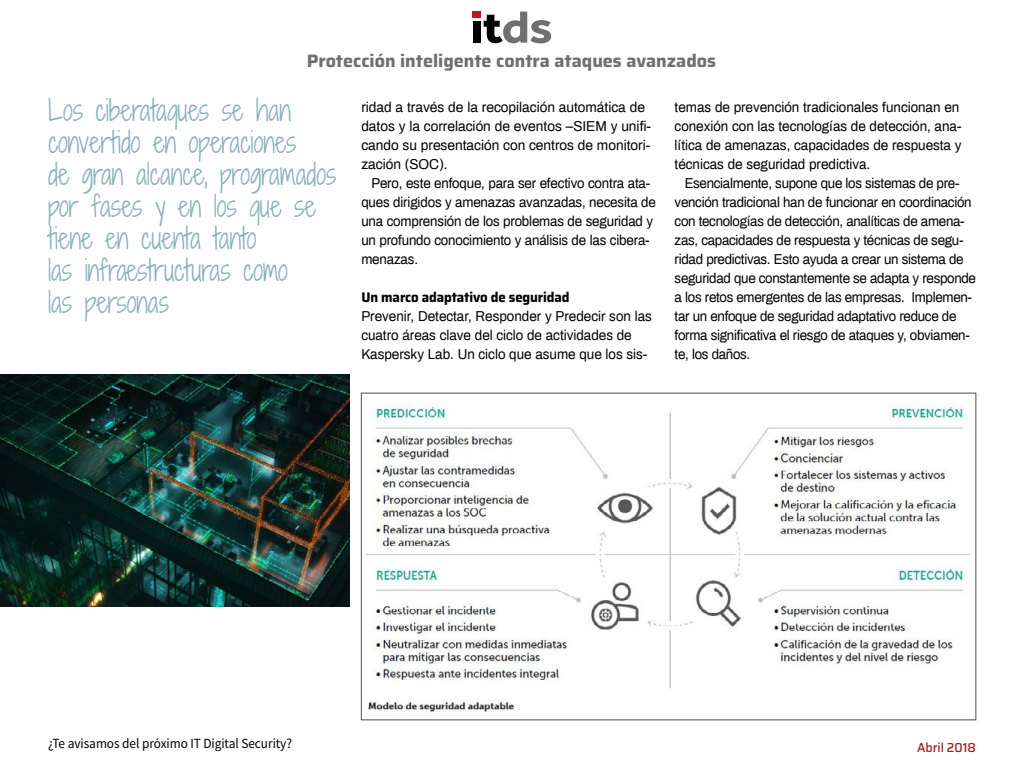
<style>
.page{position:relative;width:1024px;height:768px;background:#fff}
.page>*{position:absolute;margin:0;border:0;box-sizing:border-box;transform-origin:0 0}
.t1{font:28px/32px "Shadows Into Light Two";color:#87b1b6;scale:.9 1}
.t2{font:700 18px "Saira";color:#706f6f}
.t3{font:14px/19px "Archivo";letter-spacing:-.01em;color:#000;scale:.95 1}
.t4{font:14px/19px "Archivo";letter-spacing:-.01em;color:#000;scale:.96 1}
.t5{font:14px/19px "Archivo";letter-spacing:-.01em;color:#000}
.t6{font:14px "Source Sans Pro";letter-spacing:-.005em;color:#000;scale:.95 1}
.t7{font:700 14px "Saira";letter-spacing:-.01em;color:#000;scale:.95 1}
.t8{font:500 13px "Saira";color:#a0211f;scale:.95 1}
</style>
<div class="page">
<div style="left:473px;top:12px;width:8px;height:6px;background:#bd1822"></div>
<div style="left:473px;top:21px;width:8px;height:21px;background:#000"></div>
<svg style="left:484px;top:12px;width:67px;height:31px"></svg>
<img style="left:365px;top:403px;width:606px;height:313px">
<img style="left:0;top:374px;width:349px;height:233px">
<p class="t2" style="left:307px;top:47px;width:411px">Protección inteligente contra ataques avanzados</p>
<p class="t5" style="left:361px;top:97px;width:291px">ridad a través de la recopilación automática de datos y la correlación de eventos –SIEM y unifi&shy;cando su presentación con centros de monitori&shy;zación (SOC).</p>
<p class="t3" style="left:361px;top:173px;width:312px;text-indent:10px">Pero, este enfoque, para ser efectivo contra ata&shy;ques dirigidos y amenazas avanzadas, necesita de una comprensión de los problemas de seguridad y un profundo conocimiento y análisis de las cibera&shy;menazas.</p>
<p class="t7" style="left:361px;top:286px;width:221px">Un marco adaptativo de seguridad</p>
<p class="t4" style="left:361px;top:306px;width:304px">Prevenir, Detectar, Responder y Predecir son las cuatro áreas clave del ciclo de actividades de<br>Kaspersky Lab. Un ciclo que asume que los sis-</p>
<h1 class="t1" style="left:48px;top:94px;width:322px">Los ciberataques se han convertido en operaciones<br>de gran alcance, programados por fases y en los que se tiene en cuenta tanto<br>las infraestructuras como<br>las personas</h1>
<p class="t4" style="left:675px;top:97px;width:300px">temas de prevención tradicionales funcionan en conexión con las tecnologías de detección, ana&shy;lítica de amenazas, capacidades de respuesta y técnicas de seguridad predictiva.</p>
<p class="t3" style="left:675px;top:173px;width:319px;text-indent:10px">Esencialmente, supone que los sistemas de pre&shy;vención tradicional han de funcionar en coordinación con tecnologías de detección, analíticas de amena&shy;zas, capacidades de respuesta y técnicas de segu&shy;ridad predictivas. Esto ayuda a crear un sistema de seguridad que constantemente se adapta y responde a los retos emergentes de las empresas. Implemen&shy;tar un enfoque de seguridad adaptativo reduce de forma significativa el riesgo de ataques y, obviamen&shy;te, los daños.</p>
<p class="t6" style="left:48px;top:734px;width:258px">¿Te avisamos del próximo IT Digital Security?</p>
<p class="t8" style="left:917px;top:738px;width:64px">Abril 2018</p>
</div>
